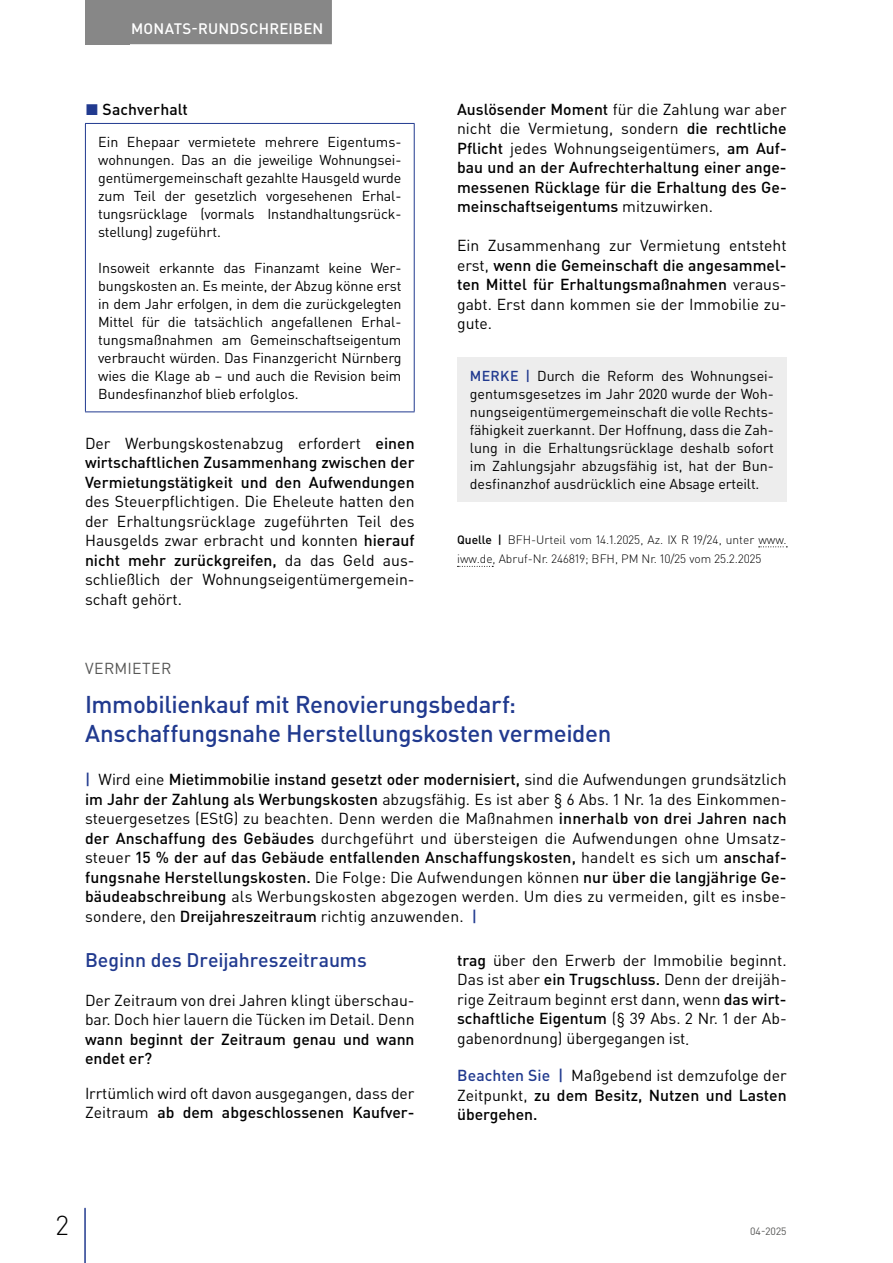
<style>
.page{position:relative;width:893px;height:1263px;background:#fff}
.page>*{position:absolute;margin:0;border:0;box-sizing:border-box;transform-origin:0 0}
.t1{font:300 27px "DIN Pro";color:#000}
.t2{font:500 24px/28.5px "DIN Pro";letter-spacing:-.015em;color:#213a8f}
.t3{font:500 19.5px "DIN Pro";letter-spacing:-.005em;color:#213a8f}
.t4{font:15.75px/19.5px "DIN Pro";color:#000;text-align:justify}
.t5{font:500 15.75px/19.5px "DIN Pro";color:#000;text-align:justify}
.t6{font:15.75px "DIN Pro";letter-spacing:.015em;color:#575756}
.t7{font:500 15px "DIN Pro";letter-spacing:.015em;color:#fff}
.t8{font:14.25px/18px "DIN Pro";letter-spacing:-.01em;color:#000;text-align:justify}
.t9{font:300 12px/19.5px "DIN Pro";color:#000}
.t10{font:10.5px "DIN Pro";color:#575756}
.s1{color:#213a8f}
.s2{font-weight:400}
.s3{font-weight:500}
.s4{font-weight:500;color:#213a8f}
</style>
<div class="page">
<div style="left:85px;top:0;width:45px;height:44px;background:#878787"></div>
<hr style="left:84px;top:1208px;width:2px;height:55px;background:#213a8f">
<div style="left:122px;top:0;width:210px;height:44px;background:#878787"></div>
<hr style="left:85px;top:123px;width:330px;height:1px;background:#213a8f">
<hr style="left:85px;top:124px;width:1px;height:287px;background:#213a8f">
<hr style="left:414px;top:124px;width:1px;height:287px;background:#213a8f">
<hr style="left:85px;top:411px;width:330px;height:1px;background:#213a8f">
<svg style="left:759px;top:546px;width:28px;height:1px"></svg>
<svg style="left:457px;top:566px;width:36px;height:1px"></svg>
<div style="left:457px;top:357px;width:330px;height:144px;background:#ededed"></div>
<p class="t7" style="left:131px;top:18px;width:194px">MONATS-RUNDSCHREIBEN</p>
<p class="t5" style="left:85px;top:99px;width:104px"><span class="s1">◼</span> Sachverhalt</p>
<p class="t8" style="left:98px;top:132px;width:305px">Ein Ehepaar vermietete mehrere Eigentums&shy;wohnungen. Das an die jeweilige Wohnungsei&shy;gentümergemeinschaft gezahlte Hausgeld wurde zum Teil der gesetzlich vorgesehenen Erhal&shy;tungsrücklage (vormals Instandhaltungsrück&shy;stellung) zugeführt.</p>
<p class="t8" style="left:98px;top:258px;width:305px">Insoweit erkannte das Finanzamt keine Wer&shy;bungskosten an. Es meinte, der Abzug könne erst in dem Jahr erfolgen, in dem die zurückgelegten Mittel für die tatsächlich angefallenen Erhal&shy;tungsmaßnahmen am Gemeinschaftseigentum verbraucht würden. Das Finanzgericht Nürnberg wies die Klage ab – und auch die Revision beim Bundesfinanzhof blieb erfolglos.</p>
<p class="t5" style="left:85px;top:433px;width:331px"><span class="s2">Der Werbungskostenabzug erfordert</span> einen wirtschaftlichen Zusammenhang zwischen der Vermietungstätigkeit und den Aufwendungen</p>
<p class="t4" style="left:85px;top:491px;width:331px">des Steuerpflichtigen. Die Eheleute hatten den der Erhaltungsrücklage zugeführten Teil des Hausgelds zwar erbracht und konnten <span class="s3">hierauf nicht mehr zurückgreifen,</span> da das Geld aus&shy;schließlich der Wohnungseigentümergemein&shy;schaft gehört.</p>
<p class="t5" style="left:457px;top:99px;width:331px">Auslösender Moment <span class="s2">für die Zahlung war aber nicht die Vermietung, sondern</span> die rechtliche Pflicht <span class="s2">jedes Wohnungseigentümers,</span> am Auf&shy;bau und an der Aufrechterhaltung einer ange&shy;messenen Rücklage für die Erhaltung des Ge&shy;meinschaftseigentums <span class="s2">mitzuwirken.</span></p>
<p class="t4" style="left:457px;top:235px;width:331px">Ein Zusammenhang zur Vermietung entsteht erst, <span class="s3">wenn die Gemeinschaft die angesammel&shy;ten Mittel für Erhaltungsmaßnahmen</span> veraus&shy;gabt. Erst dann kommen sie der Immobilie zu&shy;gute.</p>
<p class="t8" style="left:470px;top:366px;width:306px"><span class="s4">MERKE |</span> Durch die Reform des Wohnungsei&shy;gentumsgesetzes im Jahr 2020 wurde der Woh&shy;nungseigentümergemeinschaft die volle Rechts&shy;fähigkeit zuerkannt. Der Hoffnung, dass die Zah&shy;lung in die Erhaltungsrücklage deshalb sofort im Zahlungsjahr abzugsfähig ist, hat der Bun&shy;desfinanzhof ausdrücklich eine Absage erteilt.</p>
<p class="t9" style="left:457px;top:529px;width:331px"><span class="s3">Quelle |</span> BFH-Urteil vom 14.1.2025, Az. IX R 19/24, unter www. iww.de, Abruf-Nr. 246819; BFH, PM Nr. 10/25 vom 25.2.2025</p>
<p class="t6" style="left:85px;top:658px;width:88px">VERMIETER</p>
<h2 class="t2" style="left:85px;top:689px;width:528px">Immobilienkauf mit Renovierungsbedarf:<br>Anschaffungsnahe Herstellungskosten vermeiden</h2>
<p class="t4" style="left:85px;top:769px;width:703px"><span class="s4">|</span> Wird eine <span class="s3">Mietimmobilie instand gesetzt oder modernisiert,</span> sind die Aufwendungen grundsätzlich <span class="s3">im Jahr der Zahlung als Werbungskosten</span> abzugsfähig. Es ist aber § 6 Abs. 1 Nr. 1a des Einkommen&shy;steuergesetzes (EStG) zu beachten. Denn werden die Maßnahmen <span class="s3">innerhalb von drei Jahren nach der Anschaffung des Gebäudes</span> durchgeführt und übersteigen die Aufwendungen ohne Umsatz&shy;steuer <span class="s3">15 % der auf das Gebäude entfallenden Anschaffungskosten,</span> handelt es sich um <span class="s3">anschaf&shy;fungsnahe Herstellungskosten.</span> Die Folge: Die Aufwendungen können <span class="s3">nur über die langjährige Ge&shy;bäudeabschreibung</span> als Werbungskosten abgezogen werden. Um dies zu vermeiden, gilt es insbe&shy;sondere, den <span class="s3">Dreijahreszeitraum</span> richtig anzuwenden. <span class="s4">|</span></p>
<p class="t3" style="left:85px;top:946px;width:283px">Beginn des Dreijahreszeitraums</p>
<p class="t4" style="left:85px;top:990px;width:331px">Der Zeitraum von drei Jahren klingt überschau&shy;bar. Doch hier lauern die Tücken im Detail. Denn</p>
<p class="t5" style="left:85px;top:1029px;width:331px">wann beginnt der Zeitraum genau und wann endet er?</p>
<p class="t4" style="left:85px;top:1083px;width:331px">Irrtümlich wird oft davon ausgegangen, dass der<br>Zeitraum <span class="s3">ab dem abgeschlossenen Kaufver-</span></p>
<p class="t4" style="left:457px;top:949px;width:331px"><span class="s3">trag</span> über den Erwerb der Immobilie beginnt.<br>Das ist aber <span class="s3">ein Trugschluss.</span> Denn der dreijäh&shy;rige Zeitraum beginnt erst dann, wenn <span class="s3">das wirt&shy;schaftliche Eigentum</span> (§ 39 Abs. 2 Nr. 1 der Ab&shy;gabenordnung) übergegangen ist.</p>
<p class="t5" style="left:457px;top:1065px;width:331px"><span class="s1">Beachten Sie |</span> <span class="s2">Maßgebend ist demzufolge der Zeitpunkt,</span> zu dem Besitz, Nutzen und Lasten übergehen.</p>
<h1 class="t1" style="left:56px;top:1207px;width:14px">2</h1>
<p class="t10" style="left:750px;top:1224px;width:38px">04-2025</p>
</div>
